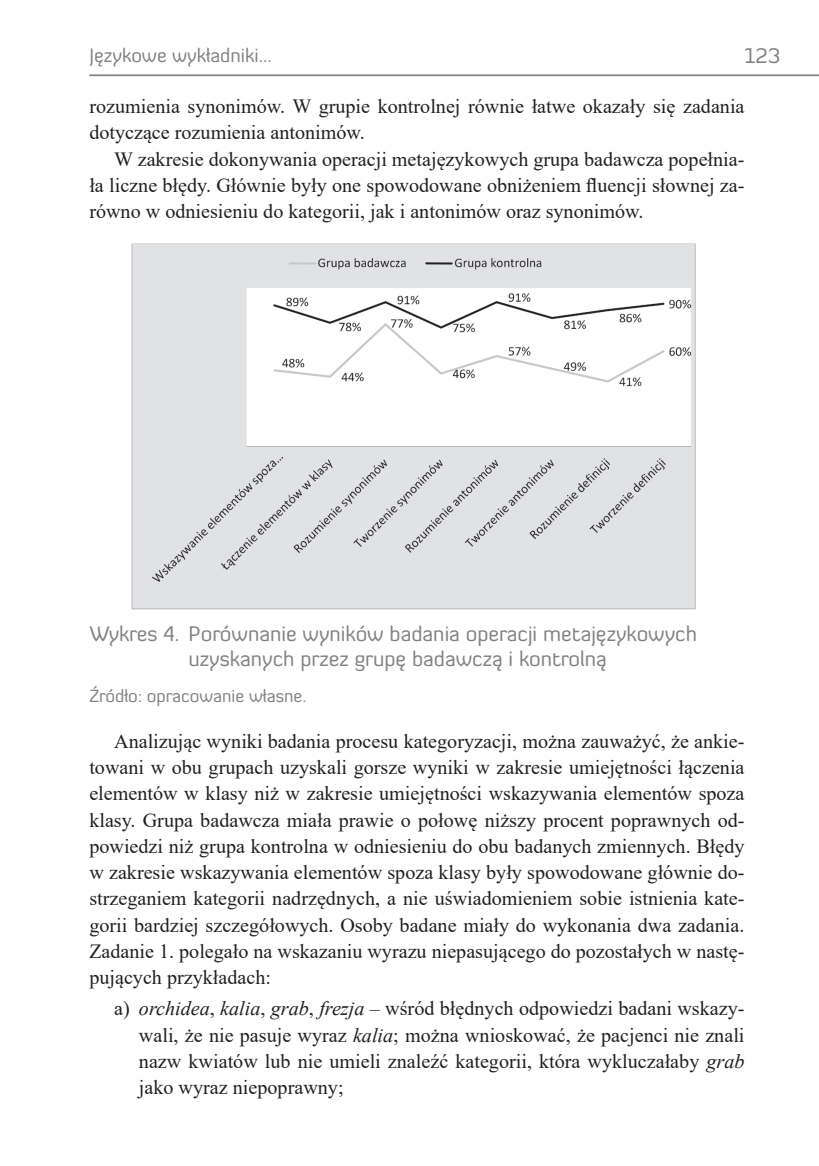
<style>
.page{position:relative;width:819px;height:1166px;background:#fff}
.page>*{position:absolute;margin:0;border:0;box-sizing:border-box;transform-origin:0 0}
.t1{font:21px/25.2px "Diavlo";color:#808285;text-align:center}
.t2{font:20.12px/26.2px "Times New Roman";color:#231f20;text-align:justify}
.t3{font:19.25px "Diavlo";color:#808285}
.t4{font:17.5px "Diavlo";color:#808285}
.s1{font-style:italic}
</style>
<div class="page">
<hr style="left:89px;top:74px;width:730px;height:2px;background:#808285">
<img style="left:131px;top:243px;width:565px;height:367px">
<p class="t3" style="left:89px;top:43px;width:184px">Językowe wykładniki...</p>
<p class="t1" style="left:744px;top:42px;width:37px">123</p>
<p class="t2" style="left:89px;top:93px;width:656px">rozumienia synonimów. W grupie kontrolnej równie łatwe okazały się zadania dotyczące rozumienia antonimów.</p>
<p class="t2" style="left:89px;top:145px;width:656px;text-indent:25px">W zakresie dokonywania operacji metajęzykowych grupa badawcza popełnia&shy;ła liczne błędy. Głównie były one spowodowane obniżeniem fluencji słownej za&shy;równo w odniesieniu do kategorii, jak i antonimów oraz synonimów.</p>
<p class="t1" style="left:89px;top:620px;width:609px">Wykres 4. Porównanie wyników badania operacji metajęzykowych uzyskanych przez grupę badawczą i kontrolną</p>
<p class="t4" style="left:89px;top:685px;width:219px">Źródło: opracowanie własne.</p>
<p class="t2" style="left:89px;top:727px;width:656px;text-indent:25px">Analizując wyniki badania procesu kategoryzacji, można zauważyć, że ankie&shy;towani w obu grupach uzyskali gorsze wyniki w zakresie umiejętności łączenia elementów w klasy niż w zakresie umiejętności wskazywania elementów spoza klasy. Grupa badawcza miała prawie o połowę niższy procent poprawnych od&shy;powiedzi niż grupa kontrolna w odniesieniu do obu badanych zmiennych. Błędy w zakresie wskazywania elementów spoza klasy były spowodowane głównie do&shy;strzeganiem kategorii nadrzędnych, a nie uświadomieniem sobie istnienia kate&shy;gorii bardziej szczegółowych. Osoby badane miały do wykonania dwa zadania.<br>Zadanie 1. polegało na wskazaniu wyrazu niepasującego do pozostałych w nastę&shy;pujących przykładach:</p>
<p class="t2" style="left:139px;top:995px;width:607px;text-indent:-25px">a) <span class="s1">orchidea</span>, <span class="s1">kalia</span>, <span class="s1">grab</span>, <span class="s1">frezja</span> – wśród błędnych odpowiedzi badani wskazy&shy;wali, że nie pasuje wyraz <span class="s1">kalia</span>; można wnioskować, że pacjenci nie znali nazw kwiatów lub nie umieli znaleźć kategorii, która wykluczałaby <span class="s1">grab </span>jako wyraz niepoprawny;</p>
</div>
